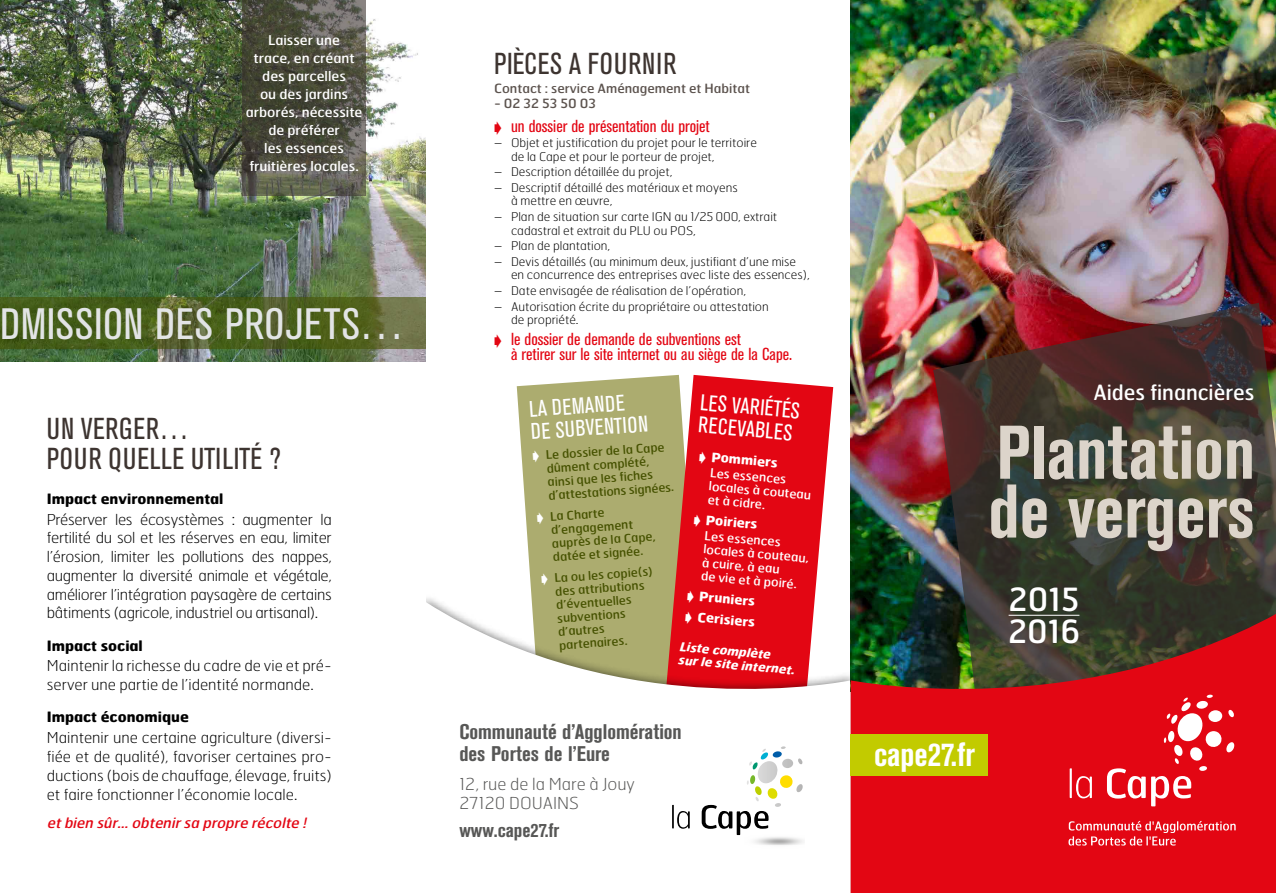
<style>
.page{position:relative;width:1276px;height:893px;background:#fff}
.page>*{position:absolute;margin:0;border:0;box-sizing:border-box;transform-origin:0 0}
.t1{font:700 condensed 75px/58.8px "Akzidenz Grotesk BE";color:#dcd4ca}
.t2{font:condensed 43.5px "Akzidenz Grotesk BE";letter-spacing:.015em;color:#e2e4e5;scale:1.05 1}
.t3{font:700 condensed 33.45px "Akzidenz Grotesk BE";color:#fff}
.t4{font:31.95px/32px "Hermes";color:#fff}
.t5{font:condensed 30px/30px "Akzidenz Grotesk BE";letter-spacing:.02em;color:#3d3430}
.t6{font:condensed 22.5px/22.5px "Akzidenz Grotesk BE";color:#fff}
.t7{font:700 condensed 21px/22.5px "Akzidenz Grotesk BE";color:#575756;scale:1.05 1}
.t8{font:21px "Hermes";color:#fff}
.t9{font:700 condensed 19.5px "Akzidenz Grotesk BE";color:#575756;scale:1.05 1}
.t10{font:condensed 17.25px/15px "Akzidenz Grotesk BE";color:#e30613;scale:1.05 1}
.t11{font:100 16.5px/19.5px "Hermes";color:#575756;scale:1.05 1}
.t12{font:100 15px/18.8px "Hermes";color:#000;text-align:justify;scale:1.05 1}
.t13{font:700 14.25px "Hermes";color:#000;scale:1.05 1}
.t14{font:italic 14.25px "Hermes";color:#e30613;scale:1.05 1}
.t15{font:13.5px/18px "Hermes";color:#fff;text-align:center;scale:1.05 1}
.t16{font:700 13.05px/20.7px "Hermes";color:#fff;scale:1.05 1}
.t17{font:12.75px "Hermes";color:#5c534e;scale:1.05 1}
.t18{font:12.3px/13.5px "Hermes";color:#fff;scale:1.05 1}
.t19{font:italic 700 12.3px/13.5px "Hermes";color:#fff;scale:1.05 1}
.t20{font:100 12px/13.5px "Hermes";color:#000;scale:1.05 1}
.t21{font:12px/13.5px "Hermes";color:#465201;scale:1.05 1}
.s1{font-family:"European Pi Four";font-stretch:normal;font-size:14.25px}
.s2{font-family:"European Pi Four";font-weight:400}
.s3{font-family:"European Pi Four";font-size:12.6px;color:#fff}
</style>
<div class="page">
<svg style="left:517px;top:376px;width:145px;height:217px;background:#b1b179"></svg>
<svg style="left:662px;top:375px;width:171px;height:218px;background:#dd2c2e"></svg>
<img style="left:0;top:0;width:425px;height:361px">
<svg style="left:0;top:298px;width:425px;height:51px;background:#4f6123"></svg>
<div style="left:416px;top:593px;width:443px;height:300px;background:#000;opacity:.5"></div>
<svg style="left:425px;top:602px;width:425px;height:291px"></svg>
<div style="left:383px;top:459px;width:42px;height:434px;background:#fff"></div>
<div style="left:459px;top:712px;width:230px;height:136px;background:#fff"></div>
<img style="left:850px;top:0;width:426px;height:602px">
<img style="left:933px;top:303px;width:343px;height:299px">
<svg style="left:850px;top:602px;width:426px;height:291px;background:#ab1719"></svg>
<div style="left:850px;top:735px;width:138px;height:41px;background:#c2cb00"></div>
<img style="left:742px;top:835px;width:62px;height:13px">
<svg style="left:672px;top:746px;width:131px;height:89px"></svg>
<svg style="left:242px;top:0;width:124px;height:196px;background:#515143"></svg>
<svg style="left:1069px;top:695px;width:165px;height:111px;background:#e62934"></svg>
<svg style="left:1068px;top:821px;width:167px;height:24px;background:#e83842"></svg>
<p class="t15" style="left:246px;top:30px;width:113px">Laisser une<br>trace, en créant des parcelles<br>ou des jardins arborés, nécessite de préférer<br>les essences fruitières locales.</p>
<h2 class="t2" style="left:0;top:300px;width:386px">DMISSION DES PROJETS…</h2>
<h3 class="t5" style="left:47px;top:414px;width:236px">UN VERGER…<br>POUR QUELLE UTILITÉ ?</h3>
<p class="t13" style="left:47px;top:489px;width:170px">Impact environnemental</p>
<p class="t12" style="left:47px;top:509px;width:273px">Préserver les écosystèmes : augmenter la fertilité du sol et les réserves en eau, limiter l’érosion, limiter les pollutions des nappes, augmenter la diversité animale et végétale, améliorer l’intégration paysagère de certains bâtiments (agricole, industriel ou artisanal).</p>
<p class="t13" style="left:47px;top:636px;width:93px">Impact social</p>
<p class="t12" style="left:47px;top:656px;width:273px">Maintenir la richesse du cadre de vie et pré&shy;server une partie de l’identité normande.</p>
<p class="t13" style="left:47px;top:708px;width:137px">Impact économique</p>
<p class="t12" style="left:47px;top:728px;width:273px">Maintenir une certaine agriculture (diversi&shy;fiée et de qualité), favoriser certaines pro&shy;ductions (bois de chauffage, élevage, fruits) et faire fonctionner l’économie locale.</p>
<p class="t14" style="left:47px;top:813px;width:252px">etbien sûr… obtenirsa propre récolte !</p>
<h3 class="t5" style="left:494px;top:49px;width:184px">PIÈCES A FOURNIR</h3>
<p class="t17" style="left:494px;top:80px;width:245px">Contact : service Aménagement et Habitat</p>
<p class="t17" style="left:494px;top:95px;width:98px">- 02 32 53 50 03</p>
<p class="t10" style="left:494px;top:118px;width:207px"><span class="s1">D</span> un dossier de présentation du projet</p>
<p class="t20" style="left:511px;top:136px;width:236px;text-indent:-17px">– Objet et justification du projet pour le territoire de la Cape et pour le porteur de projet,</p>
<p class="t20" style="left:494px;top:165px;width:171px">– Description détaillée du projet,</p>
<p class="t20" style="left:511px;top:180px;width:217px;text-indent:-17px">– Descriptif détaillé des matériaux et moyens à mettre en œuvre,</p>
<p class="t20" style="left:511px;top:210px;width:255px;text-indent:-17px">– Plan de situation sur carte IGN au 1/25 000, extrait cadastral et extrait du PLU ou POS,</p>
<p class="t20" style="left:494px;top:239px;width:112px">– Plan de plantation,</p>
<p class="t20" style="left:511px;top:254px;width:286px;text-indent:-17px">– Devis détaillés (au minimum deux, justifiant d’une mise en concurrence des entreprises avec liste des essences),</p>
<p class="t20" style="left:494px;top:283px;width:241px">– Date envisagée de réalisation de l’opération,</p>
<p class="t20" style="left:511px;top:299px;width:247px;text-indent:-17px">– Autorisation écrite du propriétaire ou attestation de propriété.</p>
<p class="t10" style="left:511px;top:332px;width:269px;text-indent:-17px"><span class="s1">D</span> le dossier de demande de subventions est<br>à retirer sur le site internet ou au siège de la Cape.</p>
<h3 class="t6" style="left:701px;top:391px;width:101px;rotate:5deg">LES VARIÉTÉS<br>RECEVABLES</h3>
<p class="t16" style="left:697px;top:445px;width:80px;rotate:5deg"><span class="s2">zD</span> Pommiers</p>
<p class="t18" style="left:711px;top:465px;width:99px;rotate:5deg">Les essences locales à couteau et à cidre.</p>
<p class="t16" style="left:691px;top:508px;width:66px;rotate:5deg"><span class="s2">zD</span> Poiriers</p>
<p class="t18" style="left:705px;top:528px;width:102px;rotate:5deg">Les essences locales à couteau, à cuire, à eau<br>de vie et à poiré.</p>
<p class="t16" style="left:684px;top:584px;width:71px;rotate:5deg"><span class="s2">zD</span> Pruniers <span class="s2">zD</span> Cerisiers</p>
<p class="t19" style="left:680px;top:639px;width:113px;rotate:5deg">Liste complète<br>sur le site internet.</p>
<h3 class="t6" style="left:528px;top:398px;width:119px;rotate:-4deg">LA DEMANDE<br>DE SUBVENTION</h3>
<p class="t21" style="left:545px;top:448px;width:121px;text-indent:-13px;rotate:-4deg"><span class="s3">D</span> Le dossier de la Cape dûment complété, ainsi que les fiches d’attestations signées.</p>
<p class="t21" style="left:549px;top:509px;width:100px;text-indent:-13px;rotate:-4deg"><span class="s3">D</span> La Charte d’engagement auprès de la Cape, datée et signée.</p>
<p class="t21" style="left:554px;top:571px;width:95px;text-indent:-13px;rotate:-4deg"><span class="s3">D</span> La ou les copie(s) des attributions d’éventuelles subventions d’autres partenaires.</p>
<h3 class="t7" style="left:459px;top:721px;width:213px">Communauté d’Agglomération des Portes de l’Eure</h3>
<p class="t11" style="left:459px;top:774px;width:169px">12, rue de la Mare à Jouy<br>27120 DOUAINS</p>
<h3 class="t9" style="left:459px;top:819px;width:97px">www.cape27.fr</h3>
<h3 class="t8" style="left:1093px;top:379px;width:163px">Aides financières</h3>
<h1 class="t1" style="left:988px;top:424px;width:268px">Plantation de vergers</h1>
<h3 class="t4" style="left:1008px;top:582px;width:73px">2015<br>2016</h3>
<h3 class="t3" style="left:874px;top:735px;width:103px">cape27.fr</h3>
</div>
